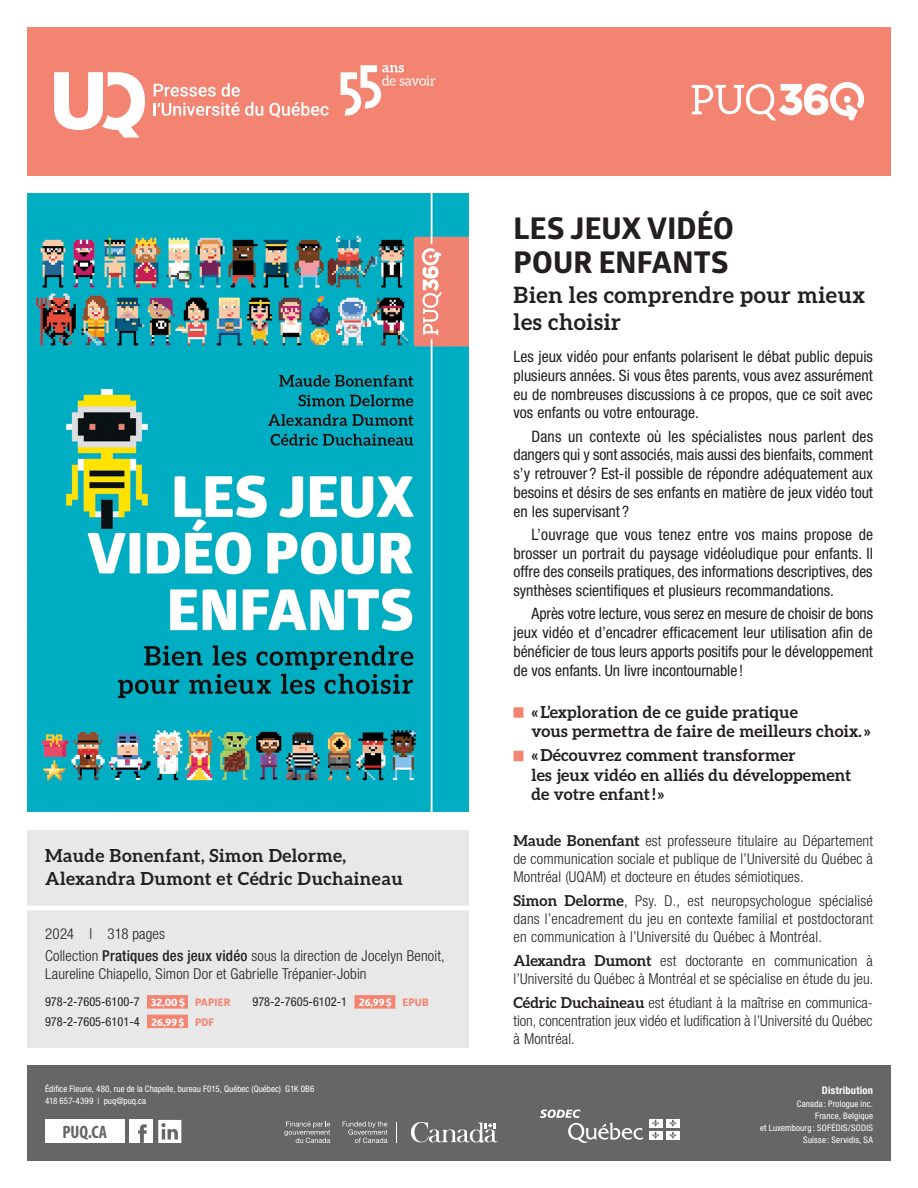
<style>
.page{position:relative;width:918px;height:1188px;background:#fff}
.page>*{position:absolute;margin:0;border:0;box-sizing:border-box;transform-origin:0 0}
.t1{font:700 30px/34.5px "Globerx";letter-spacing:.005em;color:#231f20}
.t2{font:700 22.5px/27px "Aleo";letter-spacing:.025em;color:#231f20}
.t3{font:700 18px/22.5px "Aleo";letter-spacing:.025em;color:#231f20}
.t4{font:700 condensed 18px "Myriad Pro";color:#666}
.t5{font:700 16.5px/19.5px "Aleo";letter-spacing:.01em;color:#231f20}
.t6{font:condensed 15.75px/18.8px "Helvetica Neue LT Std";color:#231f20;text-align:justify}
.t7{font:300 condensed 15px/18px "Helvetica Neue LT Std";letter-spacing:.01em;color:#231f20;text-align:justify}
.t8{font:condensed 12.3px/19.5px "Helvetica Neue LT Std";color:#231f20}
.t9{font:700 condensed 10.5px "Helvetica Neue LT Std";letter-spacing:.02em;color:#fff}
.t10{font:condensed 9px/12px "Helvetica Neue LT Std";letter-spacing:.015em;color:#fff;text-align:right}
.s1{font-weight:500}
.s2{font-family:"Globerx";font-weight:700;font-stretch:normal;font-size:10.5px;color:#fff}
.s3{font-family:"Globerx";font-weight:700;font-stretch:normal;font-size:10.5px;color:#f48472}
.s4{font-family:"Aleo";font-weight:700;font-stretch:normal}
</style>
<div class="page">
<div style="left:27px;top:27px;width:864px;height:148px;background:#f48472"></div>
<div style="left:514px;top:707px;width:9px;height:11px;background:#f48472"></div>
<div style="left:514px;top:751px;width:9px;height:10px;background:#f48472"></div>
<div style="left:27px;top:830px;width:442px;height:218px;background:#e8e8e8"></div>
<hr style="left:22px;top:906px;width:451px;height:4px;background:#fff">
<div style="left:147px;top:995px;width:41px;height:14px;background:#f48472"></div>
<div style="left:147px;top:1015px;width:41px;height:13px;background:#f48472"></div>
<div style="left:354px;top:995px;width:41px;height:14px;background:#f48472"></div>
<img style="left:27px;top:193px;width:442px;height:619px">
<svg style="left:54px;top:72px;width:91px;height:66px"></svg>
<svg style="left:154px;top:83px;width:109px;height:33px"></svg>
<svg style="left:269px;top:102px;width:60px;height:16px"></svg>
<svg style="left:341px;top:65px;width:95px;height:50px"></svg>
<svg style="left:691px;top:82px;width:173px;height:39px"></svg>
<div style="left:27px;top:1066px;width:864px;height:95px;background:#666"></div>
<svg style="left:411px;top:1121px;width:87px;height:22px"></svg>
<svg style="left:284px;top:1121px;width:46px;height:22px"></svg>
<svg style="left:343px;top:1121px;width:44px;height:22px"></svg>
<svg style="left:396px;top:1122px;width:1px;height:21px"></svg>
<div style="left:649px;top:1119px;width:13px;height:8px;background:#fff"></div>
<div style="left:666px;top:1119px;width:14px;height:8px;background:#fff"></div>
<div style="left:649px;top:1131px;width:13px;height:8px;background:#fff"></div>
<svg style="left:652px;top:1119px;width:7px;height:20px"></svg>
<div style="left:666px;top:1131px;width:14px;height:8px;background:#fff"></div>
<svg style="left:669px;top:1119px;width:7px;height:20px"></svg>
<svg style="left:540px;top:1110px;width:104px;height:33px"></svg>
<div style="left:130px;top:1120px;width:23px;height:23px;background:#fff"></div>
<svg style="left:138px;top:1124px;width:9px;height:19px"></svg>
<div style="left:45px;top:1120px;width:80px;height:23px;background:#fff"></div>
<svg style="left:158px;top:1120px;width:23px;height:23px"></svg>
<p class="t3" style="left:45px;top:844px;width:359px">Maude Bonenfant, Simon Delorme,<br>Alexandra Dumont et Cédric Duchaineau</p>
<p class="t7" style="left:45px;top:922px;width:401px;line-height:22.5px">2024 l 318 pages<br>Collection <span class="s1">Pratiques des jeux vidéo</span> sous la direction de Jocelyn Benoit,</p>
<p class="t7" style="left:45px;top:965px;width:323px">Laureline Chiapello, Simon Dor et Gabrielle Trépanier-Jobin</p>
<p class="t8" style="left:45px;top:992px;width:187px">978-2-7605-6100-7 <span class="s2">32,00$</span> <span class="s3">PAPIER<br></span>978-2-7605-6101-4 <span class="s2">26,99$</span> <span class="s3">PDF</span></p>
<p class="t8" style="left:252px;top:992px;width:178px">978-2-7605-6102-1 <span class="s2">26,99$</span> <span class="s3">EPUB</span></p>
<p class="t10" style="left:45px;top:1083px;width:271px;text-align:left">Édifice Fleurie, 480, rue de la Chapelle, bureau F015, Québec (Québec) G1K 0B6<br>418 657-4399 | puq@puq.ca</p>
<p class="t4" style="left:62px;top:1121px;width:46px">PUQ.CA</p>
<h1 class="t1" style="left:514px;top:210px;width:222px">LES JEUX VIDÉO<br>POUR ENFANTS</h1>
<h2 class="t2" style="left:514px;top:281px;width:353px">Bien les comprendre pour mieux les choisir</h2>
<p class="t6" style="left:514px;top:347px;width:361px">Les jeux vidéo pour enfants polarisent le débat public depuis plusieurs années. Si vous êtes parents, vous avez assurément eu de nombreuses discussions à ce propos, que ce soit avec vos enfants ou votre entourage.</p>
<p class="t6" style="left:514px;top:427px;width:361px;text-indent:18px">Dans un contexte où les spécialistes nous parlent des dangers qui y sont associés, mais aussi des bienfaits, comment s’y retrouver ? Est-il possible de répondre adéquatement aux besoins et désirs de ses enfants en matière de jeux vidéo tout en les supervisant ?</p>
<p class="t6" style="left:514px;top:525px;width:361px;text-indent:18px">L’ouvrage que vous tenez entre vos mains propose de brosser un portrait du paysage vidéoludique pour enfants. Il offre des conseils pratiques, des informations descriptives, des synthèses scientifiques et plusieurs recommandations.</p>
<p class="t6" style="left:514px;top:604px;width:361px;text-indent:18px">Après votre lecture, vous serez en mesure de choisir de bons jeux vidéo et d’encadrer efficacement leur utilisation afin de bénéficier de tous leurs apports positifs pour le développement de vos enfants. Un livre incontournable !</p>
<p class="t5" style="left:532px;top:702px;width:341px">« L’exploration de ce guide pratique<br>vous permettra de faire de meilleurs choix.»</p>
<p class="t5" style="left:532px;top:745px;width:321px">«Découvrez comment transformer<br>les jeux vidéo en alliés du développement de votre enfant!»</p>
<p class="t7" style="left:514px;top:831px;width:361px"><span class="s4">Maude Bonenfant</span> est professeure titulaire au Département de communication sociale et publique de l’Université du Québec à Montréal (UQAM) et docteure en études sémiotiques.</p>
<p class="t7" style="left:514px;top:891px;width:361px"><span class="s4">Simon Delorme</span>, Psy. D., est neuropsychologue spécialisé dans l’encadrement du jeu en contexte familial et postdoctorant en communication à l’Université du Québec à Montréal.</p>
<p class="t7" style="left:514px;top:951px;width:362px"><span class="s4">Alexandra Dumont</span> est doctorante en communication à l’Université du Québec à Montréal et se spécialise en étude du jeu.</p>
<p class="t7" style="left:514px;top:993px;width:361px"><span class="s4">Cédric Duchaineau</span> est étudiant à la maîtrise en communica&shy;tion, concentration jeux vidéo et ludification à l’Université du Québec à Montréal.</p>
<p class="t9" style="left:822px;top:1083px;width:53px">Distribution</p>
<p class="t10" style="left:760px;top:1098px;width:114px">Canada: Prologue inc.<br>France, Belgique<br>et Luxembourg: SOFÉDIS/SODIS<br>Suisse: Servidis, SA</p>
</div>
